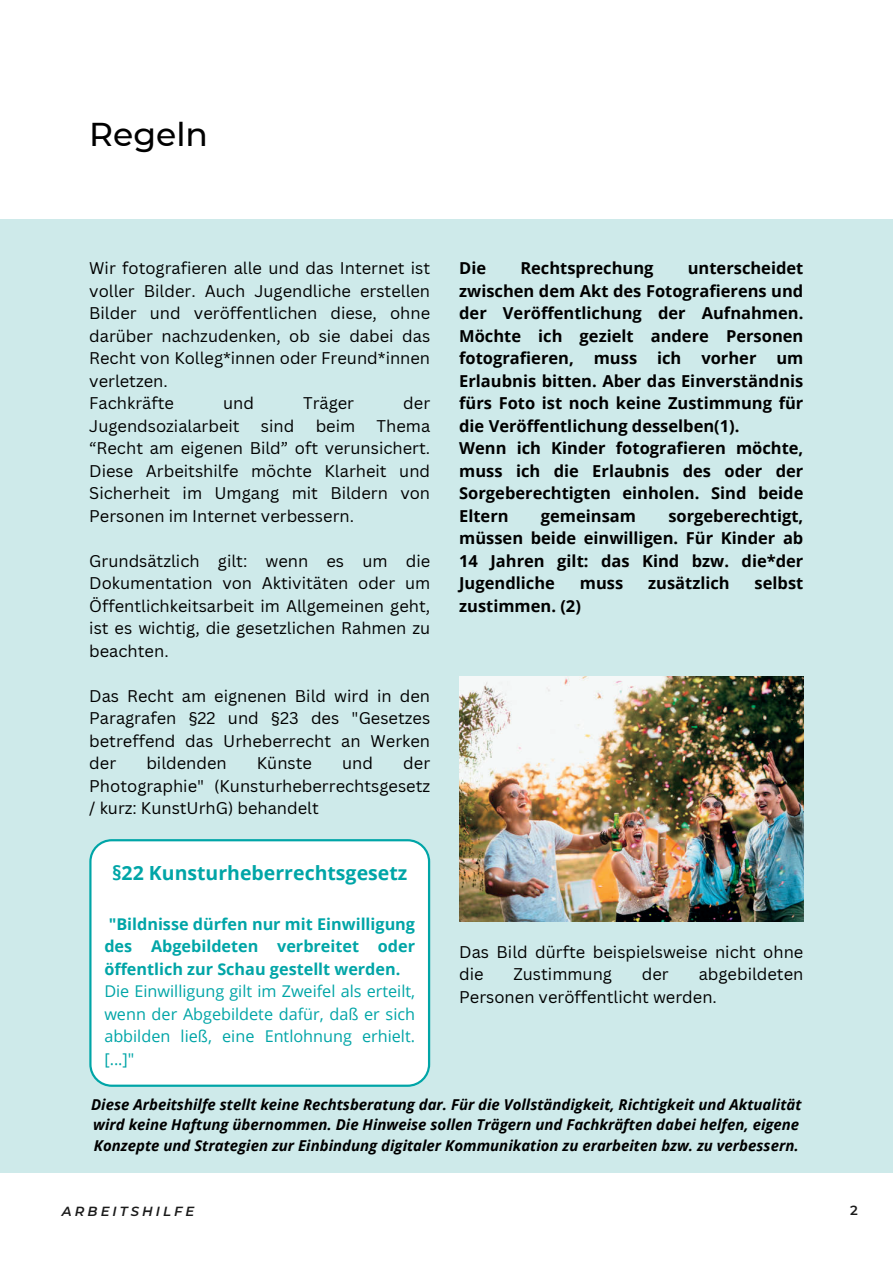
<style>
.page{position:relative;width:893px;height:1264px;background:#fff}
.page>*{position:absolute;margin:0;border:0;box-sizing:border-box;transform-origin:0 0}
.t1{font:500 33px "Montserrat";color:#000}
.t2{font:700 19.5px "Open Sans";color:#00a5a7}
.t3{font:16.5px/22.5px "Canva Sans";color:#000;text-align:justify}
.t4{font:700 16.5px/22.5px "Open Sans";color:#000;text-align:justify}
.t5{font:16.2px/22.5px "Open Sans";color:#00a5a7;text-align:justify}
.t6{font:700 16.2px/22.5px "Open Sans";color:#00a5a7;text-align:justify}
.t7{font:italic 700 15px/20.2px "Open Sans";color:#000}
.t8{font:italic 600 13.2px "Montserrat";letter-spacing:.23em;color:#1b1b1b}
.t9{font:600 13.2px "Montserrat";color:#1b1b1b}
</style>
<div class="page">
<div style="left:0;top:219px;width:892px;height:953px;background:#ceeaea"></div>
<div style="left:89px;top:839px;width:341px;height:247px;background:#fff"></div>
<img style="left:459px;top:676px;width:344px;height:245px">
<p class="t1" style="left:89px;top:114px;width:120px">Regeln</p>
<p class="t3" style="left:89px;top:257px;width:342px">Wir fotografieren alle und das Internet ist voller Bilder. Auch Jugendliche erstellen Bilder und veröffentlichen diese, ohne darüber nachzudenken, ob sie dabei das Recht von Kolleg*innen oder Freund*innen verletzen.</p>
<p class="t3" style="left:89px;top:392px;width:86px">Fachkräfte</p>
<p class="t3" style="left:223px;top:392px;width:32px">und</p>
<p class="t3" style="left:303px;top:392px;width:53px">Träger</p>
<p class="t3" style="left:403px;top:392px;width:28px">der</p>
<p class="t3" style="left:89px;top:414px;width:152px">Jugendsozialarbeit</p>
<p class="t3" style="left:261px;top:414px;width:35px">sind</p>
<p class="t3" style="left:316px;top:414px;width:41px">beim</p>
<p class="t3" style="left:89px;top:414px;width:342px;text-indent:287px">Thema “Recht am eigenen Bild” oft verunsichert.<br>Diese Arbeitshilfe möchte Klarheit und Sicherheit im Umgang mit Bildern von Personen im Internet verbessern.</p>
<p class="t3" style="left:89px;top:549px;width:342px">Grundsätzlich gilt: wenn es um die Dokumentation von Aktivitäten oder um Öffentlichkeitsarbeit im Allgemeinen geht, ist es wichtig, die gesetzlichen Rahmen zu beachten.</p>
<p class="t3" style="left:89px;top:684px;width:342px">Das Recht am eignenen Bild wird in den Paragrafen §22 und §23 des "Gesetzes betreffend das Urheberrecht an Werken der</p>
<p class="t3" style="left:89px;top:751px;width:342px;text-indent:314px">der Photographie" (Kunsturheberrechtsgesetz / kurz: KunstUrhG) behandelt</p>
<p class="t3" style="left:146px;top:751px;width:82px">bildenden</p>
<p class="t3" style="left:257px;top:751px;width:57px">Künste</p>
<p class="t3" style="left:342px;top:751px;width:32px">und</p>
<p class="t2" style="left:112px;top:859px;width:297px">§22 Kunsturheberrechtsgesetz</p>
<p class="t6" style="left:104px;top:912px;width:312px">"Bildnisse dürfen nur mit Einwilligung des Abgebildeten verbreitet oder öffentlich zur Schau gestellt werden.</p>
<p class="t5" style="left:104px;top:979px;width:312px">Die Einwilligung gilt im Zweifel als erteilt, wenn der Abgebildete dafür, daß er sich abbilden ließ, eine Entlohnung erhielt. [...]"</p>
<p class="t4" style="left:459px;top:257px;width:346px;text-indent:228px">unterscheidet zwischen dem Akt des Fotografierens und der Veröffentlichung der Aufnahmen.<br>Möchte ich gezielt andere Personen fotografieren, muss ich vorher um Erlaubnis bitten. Aber das Einverständnis fürs Foto ist noch keine Zustimmung für die Veröffentlichung desselben(1).</p>
<p class="t4" style="left:459px;top:437px;width:345px">Wenn ich Kinder fotografieren möchte, muss ich die Erlaubnis des oder der Sorgeberechtigten einholen. Sind beide Eltern</p>
<p class="t4" style="left:459px;top:257px;width:28px">Die</p>
<p class="t4" style="left:520px;top:257px;width:135px">Rechtsprechung</p>
<p class="t4" style="left:459px;top:504px;width:346px;text-indent:209px">sorgeberechtigt, müssen beide einwilligen. Für Kinder ab 14 Jahren gilt: das Kind bzw. die*der Jugendliche</p>
<p class="t4" style="left:541px;top:504px;width:97px">gemeinsam</p>
<p class="t4" style="left:579px;top:571px;width:45px">muss</p>
<p class="t4" style="left:648px;top:571px;width:83px">zusätzlich</p>
<p class="t4" style="left:754px;top:571px;width:50px">selbst</p>
<p class="t4" style="left:459px;top:594px;width:123px">zustimmen. (2)</p>
<p class="t3" style="left:459px;top:940px;width:345px">Das Bild dürfte beispielsweise nicht ohne die</p>
<p class="t3" style="left:459px;top:962px;width:346px;text-indent:239px">abgebildeten<br>Personen veröffentlicht werden.</p>
<p class="t3" style="left:513px;top:962px;width:100px">Zustimmung</p>
<p class="t3" style="left:642px;top:962px;width:28px">der</p>
<p class="t7" style="left:91px;top:1094px;width:712px">Diese Arbeitshilfe stellt keine Rechtsberatung dar. Für die Vollständigkeit, Richtigkeit und Aktualität wird keine Haftung übernommen. Die Hinweise sollen Trägern und Fachkräften dabei helfen, eigene<br>Konzepte und Strategien zur Einbindung digitaler Kommunikation zu erarbeiten bzw. zu verbessern.</p>
<p class="t8" style="left:62px;top:1202px;width:134px">ARBEITSHILFE</p>
<p class="t9" style="left:850px;top:1201px;width:9px">2</p>
</div>
